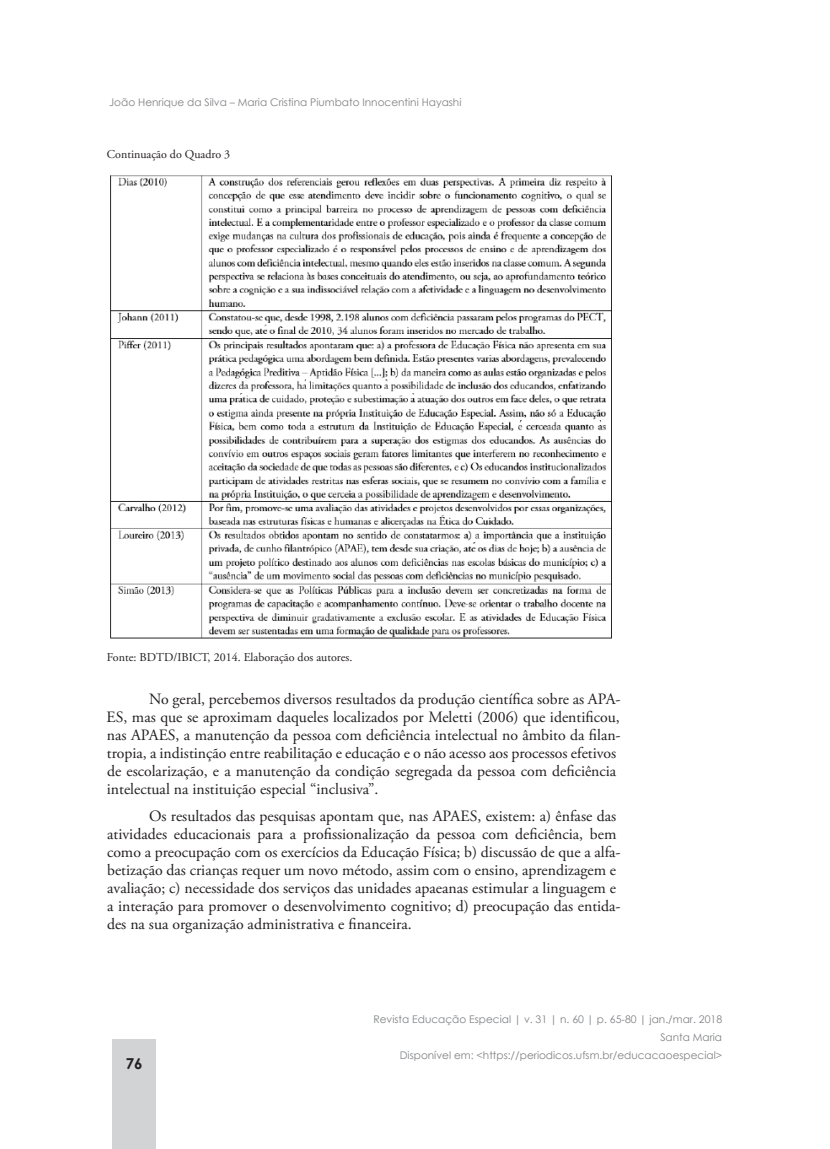
<style>
.page{position:relative;width:830px;height:1149px;background:#fff}
.page>*{position:absolute;margin:0;border:0;box-sizing:border-box;transform-origin:0 0}
.Normal{font:15.75px/18px "Adobe Garamond Pro";color:#231f20}
.t1{font:700 15px "Century Gothic";color:#231f20}
.Legenda_Tabelas{font:12px "Adobe Garamond Pro";color:#231f20}
.t2{font:10.5px/18px "Century Gothic";color:#808285;text-align:right}
</style>
<div class="page">
<div style="left:112px;top:1039px;width:44px;height:109px;background:#d1d3d4"></div>
<img style="left:110px;top:175px;width:502px;height:464px">
<p class="t2" style="left:109px;top:93px;width:353px">João Henrique da Silva – Maria Cristina Piumbato Innocentini Hayashi</p>
<p class="Legenda_Tabelas" style="left:107px;top:147px;width:125px">Continuação do Quadro 3</p>
<p class="Legenda_Tabelas" style="left:107px;top:649px;width:247px">Fonte: BDTD/IBICT, 2014. Elaboração dos autores.</p>
<p class="Normal" style="left:106px;top:690px;width:515px;text-indent:43px">No geral, percebemos diversos resultados da produção científica sobre as APA-ES, mas que se aproximam daqueles localizados por Meletti (2006) que identificou, nas APAES, a manutenção da pessoa com deficiência intelectual no âmbito da filan&shy;tropia, a indistinção entre reabilitação e educação e o não acesso aos processos efetivos de escolarização, e a manutenção da condição segregada da pessoa com deficiência intelectual na instituição especial “inclusiva”.</p>
<p class="Normal" style="left:107px;top:806px;width:515px;text-indent:42px">Os resultados das pesquisas apontam que, nas APAES, existem: a) ênfase das atividades educacionais para a profissionalização da pessoa com deficiência, bem como a preocupação com os exercícios da Educação Física; b) discussão de que a alfa&shy;betização das crianças requer um novo método, assim com o ensino, aprendizagem e avaliação; c) necessidade dos serviços das unidades apaeanas estimular a linguagem e a interação para promover o desenvolvimento cognitivo; d) preocupação das entida&shy;des na sua organização administrativa e financeira.</p>
<p class="t1" style="left:126px;top:1051px;width:18px">76</p>
<p class="t2" style="left:373px;top:1009px;width:350px">Revista Educação Especial | v. 31 | n. 60 | p. 65-80 | jan./mar. 2018<br>Santa Maria<br>Disponível em: &lt;https://periodicos.ufsm.br/educacaoespecial&gt;</p>
</div>
